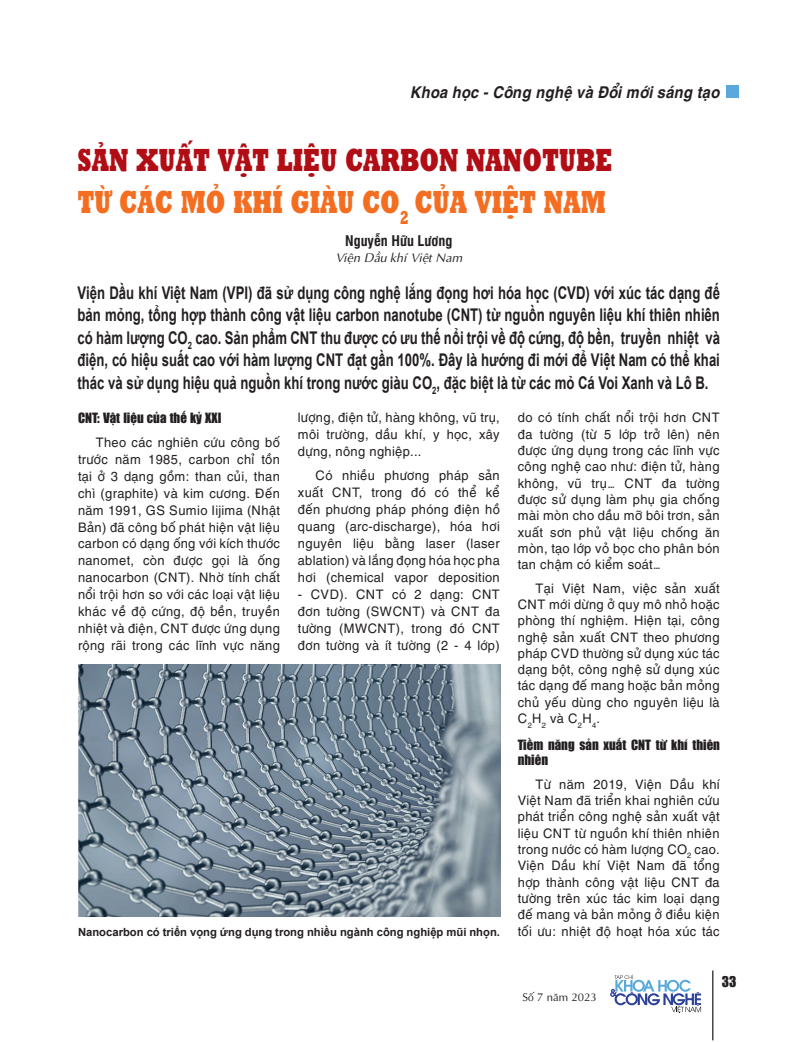
<style>
.page{position:relative;width:798px;height:1042px;background:#fff}
.page>*{position:absolute;margin:0;border:0;box-sizing:border-box;transform-origin:0 0}
.t1{font:32.5px/42.2px "UTM Rockwell";color:#b00d15;scale:.7 1}
.t2{font:700 17.5px/22.5px "Arial";color:#231f20;text-align:justify;scale:.75 1}
.t3{font:italic 700 16.25px "UTM Helve";color:#231f20;scale:.9 1}
.t4{font:700 14.38px "UTM Swiss Condensed";color:#231f20}
.t5{font:13.75px "UTM Impact";color:#231f20}
.t6{font:13.12px/16.4px "UTM Helve";color:#231f20;text-align:justify}
.t7{font:13.12px/15.9px "UTM Impact";color:#231f20}
.t8{font:italic 12.5px "UTM Aptima";color:#231f20}
.t9{font:700 11.25px "Arial";color:#231f20}
.t10{font:11.25px "UTM Aptima";color:#231f20}
.s1{color:#f36e21}
</style>
<div class="page">
<hr style="left:712px;top:970px;width:1px;height:70px;background:#231f20">
<div style="left:726px;top:86px;width:12px;height:12px;background:#5ba8dc"></div>
<svg style="left:610px;top:974px;width:90px;height:39px"></svg>
<img style="left:78px;top:665px;width:422px;height:252px">
<p class="t3" style="left:409px;top:79px;width:345px">Khoa học - Công nghệ và Đổi mới sáng tạo</p>
<h1 class="t1" style="left:78px;top:137px;width:765px">SẢN XUẤT VẬT LIỆU CARBON NANOTUBE<br><span class="s1">TỪ CÁC MỎ KHÍ GIÀU CO</span><sub>2</sub> <span class="s1">CỦA VIỆT NAM</span></h1>
<p class="t4" style="left:345px;top:229px;width:109px">Nguyễn Hữu Lương</p>
<p class="t8" style="left:335px;top:248px;width:128px">Viện Dầu khí Việt Nam</p>
<p class="t2" style="left:77px;top:281px;width:857px">Viện Dầu khí Việt Nam (VPI) đã sử dụng công nghệ lắng đọng hơi hóa học (CVD) với xúc tác dạng đế bản mỏng, tổng hợp thành công vật liệu carbon nanotube (CNT) từ nguồn nguyên liệu khí thiên nhiên có hàm lượng CO<sub>2</sub> cao. Sản phẩm CNT thu được có ưu thế nổi trội về độ cứng, độ bền, truyền nhiệt và điện, có hiệu suất cao với hàm lượng CNT đạt gần 100%. Đây là hướng đi mới để Việt Nam có thể khai thác và sử dụng hiệu quả nguồn khí trong nước giàu CO<sub>2</sub>, đặc biệt là từ các mỏ Cá Voi Xanh và Lô B.</p>
<p class="t7" style="left:78px;top:409px;width:145px">CNT: Vật liệu của thế kỷ XXI</p>
<p class="t6" style="left:78px;top:433px;width:204px;line-height:16.9px;text-indent:18px">Theo các nghiên cứu công bố trước năm 1985, carbon chỉ tồn tại ở 3 dạng gồm: than củi, than chì (graphite) và kim cương. Đến năm 1991, GS Sumio Iijima (Nhật Bản) đã công bố phát hiện vật liệu carbon có dạng ống với kích thước nanomet, còn được gọi là ống nanocarbon (CNT). Nhờ tính chất nổi trội hơn so với các loại vật liệu khác về độ cứng, độ bền, truyền nhiệt và điện, CNT được ứng dụng rộng rãi trong các lĩnh vực năng</p>
<p class="t6" style="left:298px;top:408px;width:204px;line-height:17px">lượng, điện tử, hàng không, vũ trụ, môi trường, dầu khí, y học, xây dựng, nông nghiệp...</p>
<p class="t6" style="left:298px;top:466px;width:204px;line-height:17px;text-indent:18px">Có nhiều phương pháp sản xuất CNT, trong đó có thể kể đến phương pháp phóng điện hồ quang (arc-discharge), hóa hơi nguyên liệu bằng laser (laser ablation) và lắng đọng hóa học pha hơi (chemical vapor deposition</p>
<p class="t6" style="left:298px;top:584px;width:204px;line-height:17px">- CVD). CNT có 2 dạng: CNT đơn tường (SWCNT) và CNT đa tường (MWCNT), trong đó CNT đơn tường và ít tường (2 - 4 lớp)</p>
<p class="t9" style="left:78px;top:924px;width:423px">Nanocarbon có triển vọng ứng dụng trong nhiều ngành công nghiệp mũi nhọn.</p>
<p class="t6" style="left:517px;top:408px;width:204px">do có tính chất nổi trội hơn CNT đa tường (từ 5 lớp trở lên) nên được ứng dụng trong các lĩnh vực công nghệ cao như: điện tử, hàng không, vũ trụ… CNT đa tường được sử dụng làm phụ gia chống mài mòn cho dầu mỡ bôi trơn, sản xuất sơn phủ vật liệu chống ăn mòn, tạo lớp vỏ bọc cho phân bón tan chậm có kiểm soát…</p>
<p class="t6" style="left:517px;top:578px;width:204px;text-indent:18px">Tại Việt Nam, việc sản xuất CNT mới dừng ở quy mô nhỏ hoặc phòng thí nghiệm. Hiện tại, công nghệ sản xuất CNT theo phương pháp CVD thường sử dụng xúc tác dạng bột, công nghệ sử dụng xúc tác dạng đế mang hoặc bản mỏng chủ yếu dùng cho nguyên liệu là C<sub>2</sub>H<sub>2</sub> và C<sub>2</sub>H<sub>4</sub>.</p>
<p class="t7" style="left:517px;top:736px;width:203px">Tiềm năng sản xuất CNT từ khí thiên nhiên</p>
<p class="t6" style="left:517px;top:774px;width:204px;text-indent:18px">Từ năm 2019, Viện Dầu khí Việt Nam đã triển khai nghiên cứu phát triển công nghệ sản xuất vật liệu CNT từ nguồn khí thiên nhiên trong nước có hàm lượng CO<sub>2</sub> cao.<br>Viện Dầu khí Việt Nam đã tổng hợp thành công vật liệu CNT đa tường trên xúc tác kim loại dạng đế mang và bản mỏng ở điều kiện tối ưu: nhiệt độ hoạt hóa xúc tác</p>
<p class="t10" style="left:522px;top:989px;width:76px">Số 7 năm 2023</p>
<p class="t5" style="left:721px;top:971px;width:16px">33</p>
</div>
